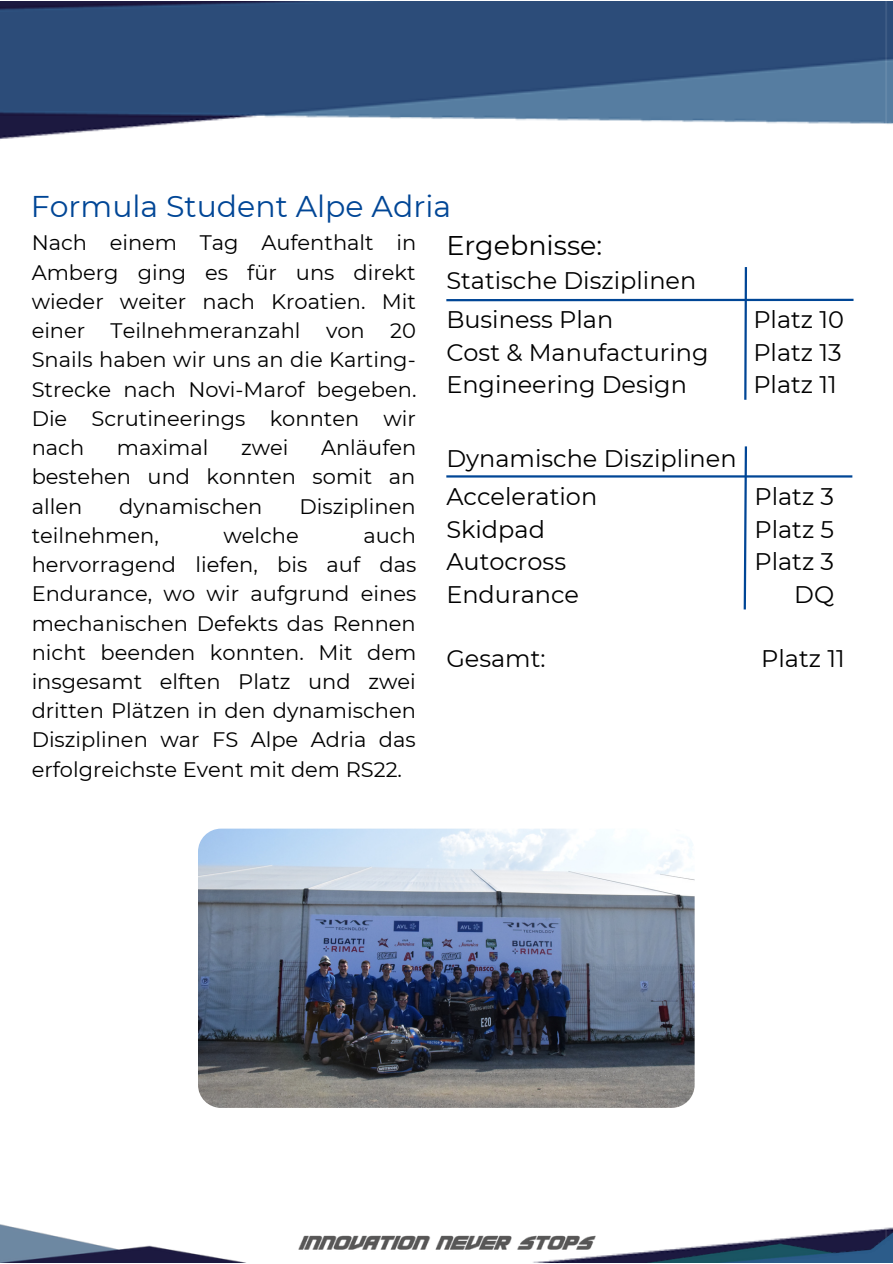
<style>
.page{position:relative;width:893px;height:1264px;background:#fff}
.page>*{position:absolute;margin:0;border:0;box-sizing:border-box;transform-origin:0 0}
.t1{font:30px "Montserrat";color:#004696}
.t2{font:27px "Montserrat";color:#000}
.t3{font:24px/32.5px "Montserrat";color:#000}
.t4{font:21px/29.2px "Montserrat";color:#000;text-align:justify}
</style>
<div class="page">
<img style="left:0;top:2px;width:892px;height:1027px">
<img style="left:0;top:1029px;width:892px;height:233px">
<hr style="left:446px;top:299px;width:407px;height:2px;background:#004696">
<svg style="left:743px;top:265px;width:5px;height:137px"></svg>
<hr style="left:446px;top:475px;width:406px;height:2px;background:#004696">
<svg style="left:742px;top:444px;width:6px;height:167px"></svg>
<img style="left:198px;top:828px;width:496px;height:279px;border-radius:23px">
<h1 class="t1" style="left:31px;top:188px;width:422px">Formula Student Alpe Adria</h1>
<p class="t4" style="left:32px;top:228px;width:386px">Nach einem Tag Aufenthalt in Amberg ging es für uns direkt wieder weiter nach Kroatien. Mit einer Teilnehmeranzahl von 20<br>Snails haben wir uns an die Karting-Strecke nach Novi-Marof begeben.<br>Die Scrutineerings konnten wir nach</p>
<p class="t2" style="left:446px;top:229px;width:157px">Ergebnisse:</p>
<p class="t3" style="left:446px;top:260px;width:251px;line-height:39.2px">Statische Disziplinen<br>Business Plan</p>
<p class="t3" style="left:446px;top:336px;width:264px">Cost &amp; Manufacturing<br>Engineering Design</p>
<p class="t3" style="left:753px;top:303px;width:92px;text-align:justify">Platz 10<br>Platz 13<br>Platz 11</p>
<p class="t4" style="left:32px;top:433px;width:386px;text-indent:289px">Anläufen bestehen und konnten somit an allen</p>
<p class="t4" style="left:117px;top:433px;width:93px">maximal</p>
<p class="t4" style="left:241px;top:433px;width:49px">zwei</p>
<p class="t3" style="left:446px;top:439px;width:292px;line-height:38px">Dynamische Disziplinen<br>Acceleration</p>
<p class="t3" style="left:446px;top:513px;width:134px">Skidpad<br>Autocross<br>Endurance</p>
<p class="t3" style="left:754px;top:480px;width:81px;text-align:right">Platz 3<br>Platz 5<br>Platz 3<br>DQ</p>
<p class="t4" style="left:119px;top:491px;width:145px">dynamischen</p>
<p class="t4" style="left:299px;top:491px;width:118px">Disziplinen</p>
<p class="t4" style="left:32px;top:520px;width:129px">teilnehmen,</p>
<p class="t4" style="left:223px;top:520px;width:77px">welche</p>
<p class="t4" style="left:32px;top:520px;width:386px;text-indent:332px">auch hervorragend liefen, bis auf das Endurance, wo wir aufgrund eines mechanischen Defekts das Rennen nicht beenden konnten. Mit dem insgesamt elften Platz und zwei dritten Plätzen in den dynamischen Disziplinen war FS Alpe Adria das erfolgreichste Event mit dem RS22.</p>
<p class="t3" style="left:446px;top:641px;width:101px">Gesamt:</p>
<p class="t3" style="left:761px;top:641px;width:85px">Platz 11</p>
</div>
